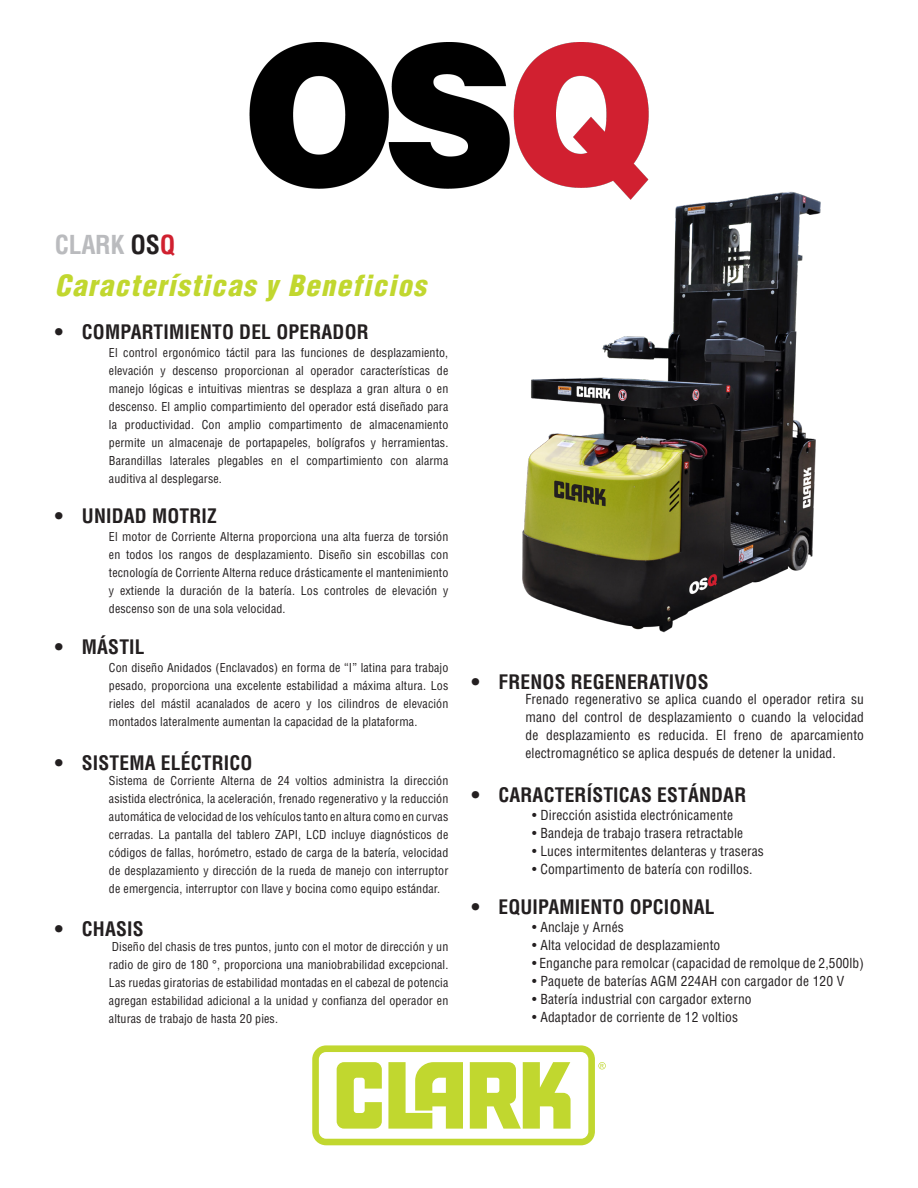
<style>
.page{position:relative;width:918px;height:1188px;background:#fff}
.page>*{position:absolute;margin:0;border:0;box-sizing:border-box;transform-origin:0 0}
.t1{font:italic 900 condensed 28.5px "Helvetica";letter-spacing:.05em;color:#c1d72f}
.t2{font:700 condensed 25.5px "Helvetica";letter-spacing:-.01em;color:#babbbe}
.t3{font:700 condensed 19.5px "Helvetica";letter-spacing:.01em;color:#231f20}
.t4{font:condensed 13.5px/18px "Helvetica";letter-spacing:.01em;color:#231f20;text-align:justify}
.t5{font:condensed 12px/18px "Helvetica";letter-spacing:.01em;color:#231f20;text-align:justify}
.s1{color:#231f20}
.s2{color:#d0202f}
</style>
<div class="page">
<svg style="left:312px;top:1045px;width:294px;height:100px"></svg>
<img style="left:249px;top:42px;width:400px;height:147px">
<img style="left:511px;top:177px;width:310px;height:456px">
<p class="t2" style="left:55px;top:229px;width:122px">CLARK <span class="s1">OS</span><span class="s2">Q</span></p>
<p class="t1" style="left:55px;top:268px;width:372px">Características y Beneficios</p>
<p class="t3" style="left:55px;top:320px;width:315px">• COMPARTIMIENTO DEL OPERADOR</p>
<p class="t5" style="left:109px;top:343px;width:341px">El control ergonómico táctil para las funciones de desplazamiento, elevación y descenso proporcionan al operador características de manejo lógicas e intuitivas mientras se desplaza a gran altura o en descenso. El amplio compartimiento del operador está diseñado para la productividad. Con amplio compartimento de almacenamiento permite un almacenaje de portapapeles, bolígrafos y herramientas.<br>Barandillas laterales plegables en el compartimiento con alarma auditiva al desplegarse.</p>
<p class="t3" style="left:55px;top:504px;width:164px">• UNIDAD MOTRIZ</p>
<p class="t5" style="left:109px;top:528px;width:341px">El motor de Corriente Alterna proporciona una alta fuerza de torsión en todos los rangos de desplazamiento. Diseño sin escobillas con tecnología de Corriente Alterna reduce drásticamente el mantenimiento y extiende la duración de la batería. Los controles de elevación y descenso son de una sola velocidad.</p>
<p class="t3" style="left:55px;top:635px;width:91px">• MÁSTIL</p>
<p class="t5" style="left:109px;top:658px;width:341px">Con diseño Anidados (Enclavados) en forma de “I” latina para trabajo pesado, proporciona una excelente estabilidad a máxima altura. Los rieles del mástil acanalados de acero y los cilindros de elevación montados lateralmente aumentan la capacidad de la plataforma.</p>
<p class="t3" style="left:55px;top:751px;width:199px">• SISTEMA ELÉCTRICO</p>
<p class="t5" style="left:109px;top:771px;width:341px">Sistema de Corriente Alterna de 24 voltios administra la dirección asistida electrónica, la aceleración, frenado regenerativo y la reducción automática de velocidad de los vehículos tanto en altura como en curvas cerradas. La pantalla del tablero ZAPI, LCD incluye diagnósticos de códigos de fallas, horómetro, estado de carga de la batería, velocidad de desplazamiento y dirección de la rueda de manejo con interruptor de emergencia, interruptor con llave y bocina como equipo estándar.</p>
<p class="t3" style="left:55px;top:917px;width:90px">• CHASIS</p>
<p class="t5" style="left:109px;top:938px;width:341px">Diseño del chasis de tres puntos, junto con el motor de dirección y un radio de giro de 180 °, proporciona una maniobrabilidad excepcional.<br>Las ruedas giratorias de estabilidad montadas en el cabezal de potencia agregan estabilidad adicional a la unidad y confianza del operador en alturas de trabajo de hasta 20 pies.</p>
<p class="t3" style="left:471px;top:670px;width:239px">• FRENOS REGENERATIVOS</p>
<p class="t4" style="left:525px;top:690px;width:340px">Frenado regenerativo se aplica cuando el operador retira su mano del control de desplazamiento o cuando la velocidad de desplazamiento es reducida. El freno de aparcamiento electromagnético se aplica después de detener la unidad.</p>
<p class="t3" style="left:471px;top:783px;width:276px">• CARACTERÍSTICAS ESTÁNDAR</p>
<p class="t4" style="left:532px;top:806px;width:202px">• Dirección asistida electrónicamente</p>
<p class="t4" style="left:532px;top:824px;width:213px">• Bandeja de trabajo trasera retractable</p>
<p class="t4" style="left:532px;top:842px;width:233px">• Luces intermitentes delanteras y traseras</p>
<p class="t4" style="left:532px;top:860px;width:222px">• Compartimento de batería con rodillos.</p>
<p class="t3" style="left:471px;top:895px;width:245px">• EQUIPAMIENTO OPCIONAL</p>
<p class="t4" style="left:532px;top:918px;width:93px">• Anclaje y Arnés</p>
<p class="t4" style="left:532px;top:936px;width:190px">• Alta velocidad de desplazamiento</p>
<p class="t4" style="left:532px;top:954px;width:333px">• Enganche para remolcar (capacidad de remolque de 2,500lb)</p>
<p class="t4" style="left:532px;top:972px;width:314px">• Paquete de baterías AGM 224AH con cargador de 120 V</p>
<p class="t4" style="left:532px;top:990px;width:221px">• Batería industrial con cargador externo</p>
<p class="t4" style="left:532px;top:1008px;width:207px">• Adaptador de corriente de 12 voltios</p>
</div>
